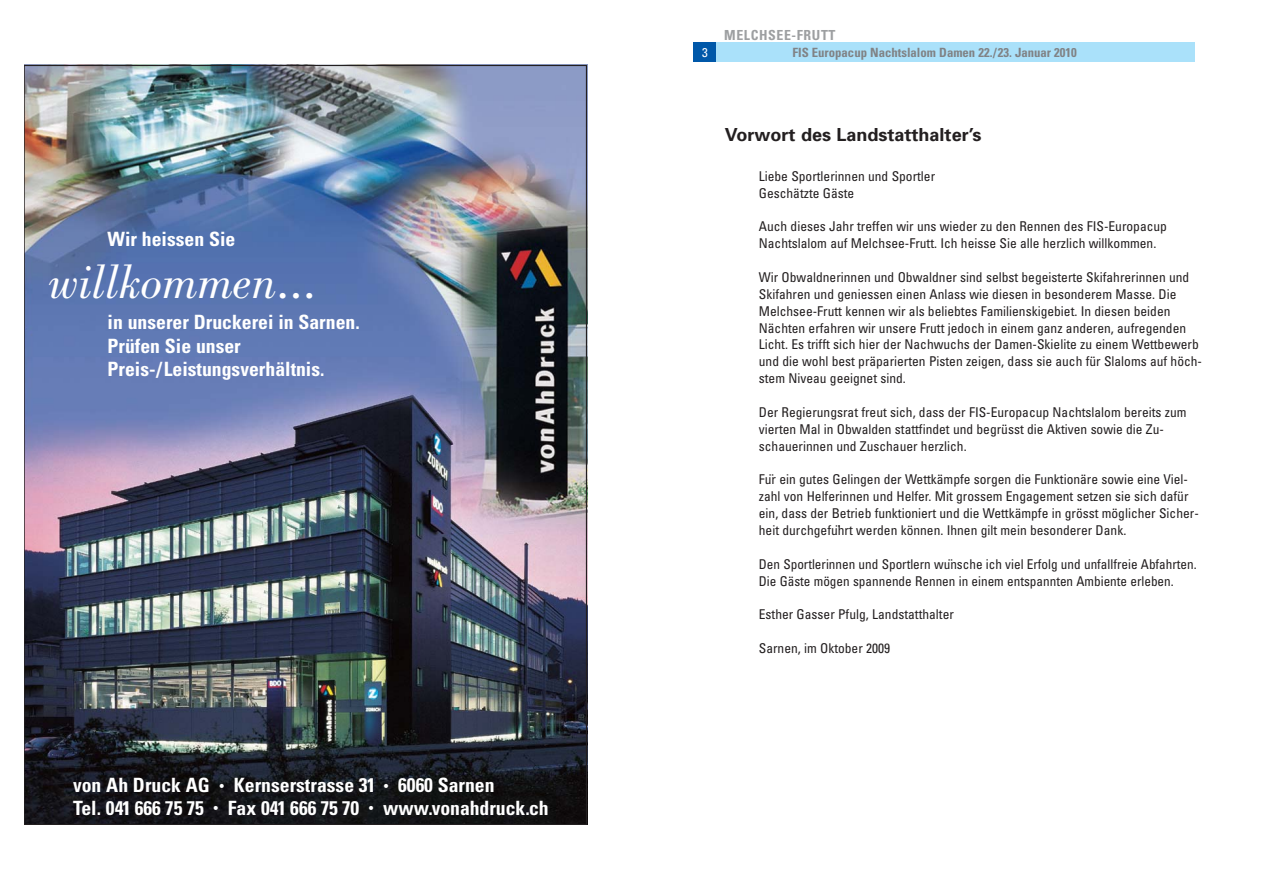
<style>
.page{position:relative;width:1263px;height:893px;background:#fff}
.page>*{position:absolute;margin:0;border:0;box-sizing:border-box;transform-origin:0 0}
.t1{font:48.75px "Bodoni Book Italic+KDNQLH";color:#fff}
.t2{font:19.65px/23.4px "Univers Condensed Bold+FOZEPD";color:#fff}
.t3{font:700 18px "Univers";color:#231f20}
.t4{font:700 condensed 13.8px "Univers";letter-spacing:.045em;color:#9d9fa1}
.t5{font:condensed 13.5px/16.8px "Univers";color:#231f20}
.t6{font:700 condensed 12.75px "Univers";color:#808285}
.t7{font:condensed 12.75px "Univers";color:#fff}
.s1{font-size:11.25px}
.s2{font-family:"Graffogie";font-stretch:normal}
</style>
<div class="page">
<div style="left:693px;top:43px;width:24px;height:19px;background:#0058a9"></div>
<div style="left:717px;top:43px;width:478px;height:19px;background:#aae1fa"></div>
<img style="left:26px;top:67px;width:559px;height:756px">
<h2 class="t2" style="left:108px;top:228px;width:129px">Wir heissen Sie</h2>
<h1 class="t1" style="left:49px;top:255px;width:270px">willkommen...</h1>
<h2 class="t2" style="left:108px;top:312px;width:254px">in unserer Druckerei in Sarnen.<br>Prüfen Sie unser<br>Preis-/Leistungsverhältnis.</h2>
<h2 class="t2" style="left:73px;top:775px;width:477px;line-height:22.5px">von Ah Druck AG <span class="s1">•</span> Kernserstrasse 31 <span class="s1">•</span> 6060 Sarnen<br>Tel. 041 666 75 75 <span class="s1">•</span> Fax 041 666 75 70 <span class="s1">•</span> www.vonahdruck.ch</h2>
<p class="t7" style="left:702px;top:48px;width:7px">3</p>
<p class="t4" style="left:724px;top:30px;width:113px">MELCHSEE-FRUTT</p>
<p class="t6" style="left:792px;top:48px;width:286px">FIS Europacup Nachtslalom Damen 22./23. Januar 2010</p>
<h3 class="t3" style="left:725px;top:128px;width:258px">Vorwort des Landstatthalter’s</h3>
<p class="t5" style="left:759px;top:169px;width:178px">Liebe Sportlerinnen und Sportler<br>Geschätzte Gäste</p>
<p class="t5" style="left:759px;top:219px;width:410px">Auch dieses Jahr treffen wir uns wieder zu den Rennen des FIS-Europacup<br>Nachtslalom auf Melchsee-Frutt. Ich heisse Sie alle herzlich willkommen.</p>
<p class="t5" style="left:759px;top:270px;width:445px">Wir Obwaldnerinnen und Obwaldner sind selbst begeisterte Skifahrerinnen und Skifahren und geniessen einen Anlass wie diesen in besonderem Masse. Die Melchsee-Frutt kennen wir als beliebtes Familienskigebiet. In diesen beiden Nächten erfahren wir unsere Frutt jedoch in einem ganz anderen, aufregenden Licht. Es trifft sich hier der Nachwuchs der Damen-Skielite zu einem Wettbewerb und die wohl best präparierten Pisten zeigen, dass sie auch für Slaloms auf höch&shy;stem Niveau geeignet sind.</p>
<p class="t5" style="left:759px;top:405px;width:429px">Der Regierungsrat freut sich, dass der FIS-Europacup Nachtslalom bereits zum vierten Mal in Obwalden stattfindet und begrüsst die Aktiven sowie die Zu - schauerinnen und Zuschauer herzlich.</p>
<p class="t5" style="left:759px;top:472px;width:441px">Fu<span class="s2">̈</span>r ein gutes Gelingen der Wettkämpfe sorgen die Funktionäre sowie eine Viel&shy;zahl von Helferinnen und Helfer. Mit grossem Engagement setzen sie sich dafür ein, dass der Betrieb funktioniert und die Wettkämpfe in grösst möglicher Sicher&shy;heit durchge fu<span class="s2">̈</span>hrt werden können. Ihnen gilt mein besonderer Dank.</p>
<p class="t5" style="left:759px;top:557px;width:439px">Den Sportlerinnen und Sportlern wu<span class="s2">̈</span>nsche ich viel Erfolg und unfallfreie Abfahrten.<br>Die Gäste mögen spannende Rennen in einem entspannten Ambiente erleben.</p>
<p class="t5" style="left:759px;top:607px;width:197px">Esther Gasser Pfulg, Landstatthalter</p>
<p class="t5" style="left:759px;top:641px;width:133px">Sarnen, im Oktober 2009</p>
</div>
